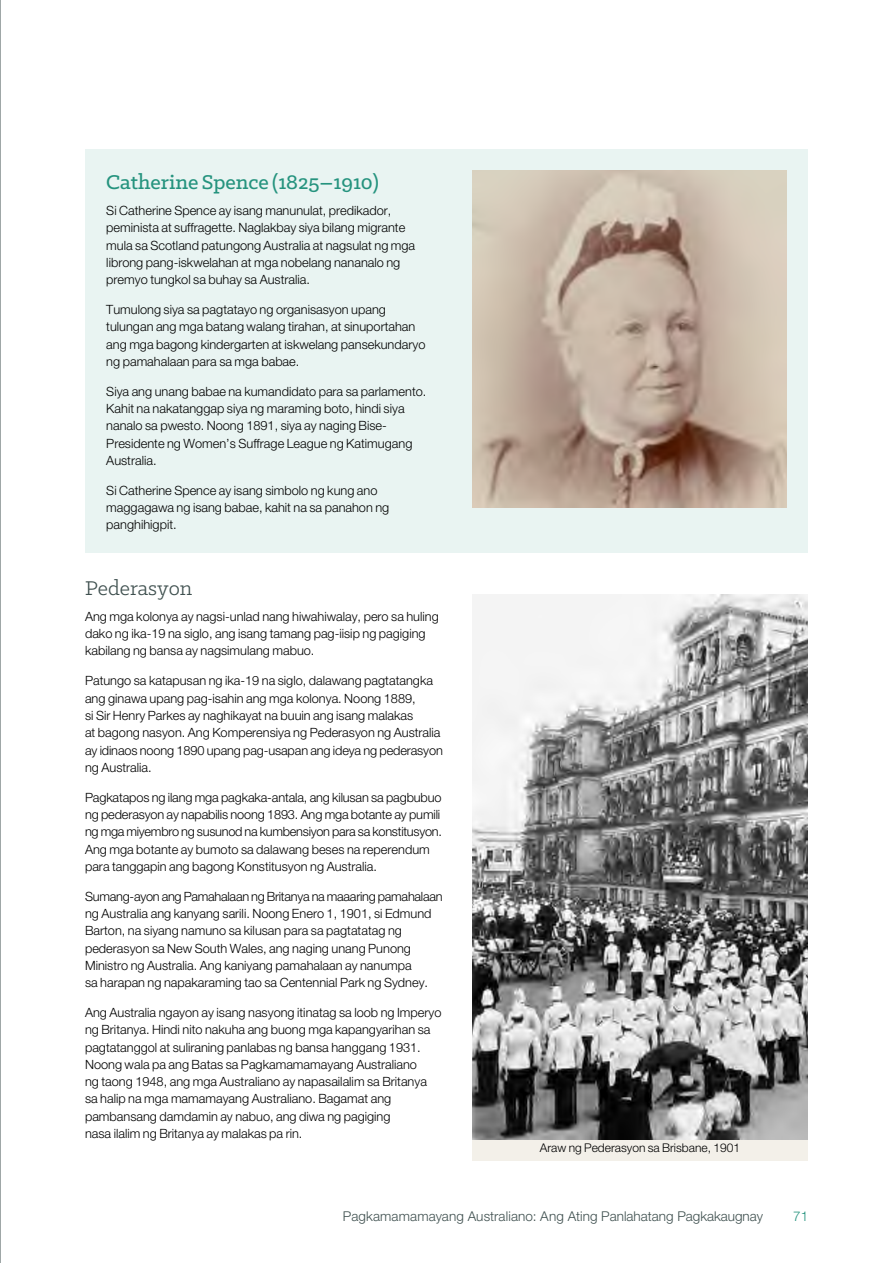
<style>
.page{position:relative;width:893px;height:1263px;background:#fff}
.page>*{position:absolute;margin:0;border:0;box-sizing:border-box;transform-origin:0 0}
.t1{font:500 22.5px "Klinic Slab";color:#25937e}
.t2{font:22.5px "Klinic Slab";color:#3f504f}
.t3{font:300 13.5px "Helvetica Neue LT Std";color:#3f504f}
.t4{font:300 13.5px "Helvetica Neue LT Std";color:#25937e}
.t5{font:300 12.75px/17.2px "Helvetica Neue LT Std";color:#000}
.t6{font:300 12px "Helvetica Neue LT Std";color:#000}
</style>
<div class="page">
<div style="left:85px;top:149px;width:723px;height:404px;background:#e9f4f2"></div>
<hr style="left:0;top:0;width:1px;height:1263px;background:#3f504f">
<img style="left:472px;top:170px;width:315px;height:338px">
<div style="left:472px;top:1135px;width:336px;height:25px;background:#f3f0e9"></div>
<img style="left:472px;top:595px;width:336px;height:544px">
<h4 class="t1" style="left:106px;top:168px;width:274px">Catherine Spence (1825–1910)</h4>
<p class="t5" style="left:106px;top:202px;width:310px">Si Catherine Spence ay isang manunulat, predikador, peminista at suffragette. Naglakbay siya bilang migrante mula sa Scotland patungong Australia at nagsulat ng mga librong pang-iskwelahan at mga nobelang nananalo ng premyo tungkol sa buhay sa Australia.</p>
<p class="t5" style="left:106px;top:301px;width:321px">Tumulong siya sa pagtatayo ng organisasyon upang tulungan ang mga batang walang tirahan, at sinuportahan ang mga bagong kindergarten at iskwelang pansekundaryo ng pamahalaan para sa mga babae.</p>
<p class="t5" style="left:106px;top:382px;width:322px">Siya ang unang babae na kumandidato para sa parlamento.<br>Kahit na nakatanggap siya ng maraming boto, hindi siya nanalo sa pwesto. Noong 1891, siya ay naging Bise-Presidente ng Women’s Suffrage League ng Katimugang Australia.</p>
<p class="t5" style="left:106px;top:481px;width:285px">Si Catherine Spence ay isang simbolo ng kung ano maggagawa ng isang babae, kahit na sa panahon ng panghihigpit.</p>
<h4 class="t2" style="left:85px;top:574px;width:109px">Pederasyon</h4>
<p class="t5" style="left:85px;top:607px;width:355px">Ang mga kolonya ay nagsi-unlad nang hiwahiwalay, pero sa huling dako ng ika-19 na siglo, ang isang tamang pag-iisip ng pagiging kabilang ng bansa ay nagsimulang mabuo.</p>
<p class="t5" style="left:85px;top:672px;width:359px">Patungo sa katapusan ng ika-19 na siglo, dalawang pagtatangka ang ginawa upang pag-isahin ang mga kolonya. Noong 1889,<br>si Sir Henry Parkes ay naghikayat na buuin ang isang malakas<br>at bagong nasyon. Ang Komperensiya ng Pederasyon ng Australia ay idinaos noong 1890 upang pag-usapan ang ideya ng pederasyon ng Australia.</p>
<p class="t5" style="left:85px;top:788px;width:358px">Pagkatapos ng ilang mga pagkaka-antala, ang kilusan sa pagbubuo ng pederasyon ay napabilis noong 1893. Ang mga botante ay pumili ng mga miyembro ng susunod na kumbensiyon para sa konstitusyon.<br>Ang mga botante ay bumoto sa dalawang beses na reperendum para tanggapin ang bagong Konstitusyon ng Australia.</p>
<p class="t5" style="left:85px;top:887px;width:359px">Sumang-ayon ang Pamahalaan ng Britanya na maaaring pamahalaan ng Australia ang kanyang sarili. Noong Enero 1, 1901, si Edmund Barton, na siyang namuno sa kilusan para sa pagtatatag ng pederasyon sa New South Wales, ang naging unang Punong Ministro ng Australia. Ang kaniyang pamahalaan ay nanumpa<br>sa harapan ng napakaraming tao sa Centennial Park ng Sydney.</p>
<p class="t5" style="left:85px;top:1003px;width:358px">Ang Australia ngayon ay isang nasyong itinatag sa loob ng Imperyo ng Britanya. Hindi nito nakuha ang buong mga kapangyarihan sa pagtatanggol at suliraning panlabas ng bansa hanggang 1931.<br>Noong wala pa ang Batas sa Pagkamamamayang Australiano<br>ng taong 1948, ang mga Australiano ay napasailalim sa Britanya sa halip na mga mamamayang Australiano. Bagamat ang pambansang damdamin ay nabuo, ang diwa ng pagiging<br>nasa ilalim ng Britanya ay malakas pa rin.</p>
<p class="t6" style="left:540px;top:1140px;width:202px">Araw ng Pederasyon sa Brisbane, 1901</p>
<p class="t3" style="left:343px;top:1208px;width:422px">Pagkamamamayang Australiano: Ang Ating Panlahatang Pagkakaugnay</p>
<p class="t4" style="left:793px;top:1208px;width:17px">71</p>
</div>
